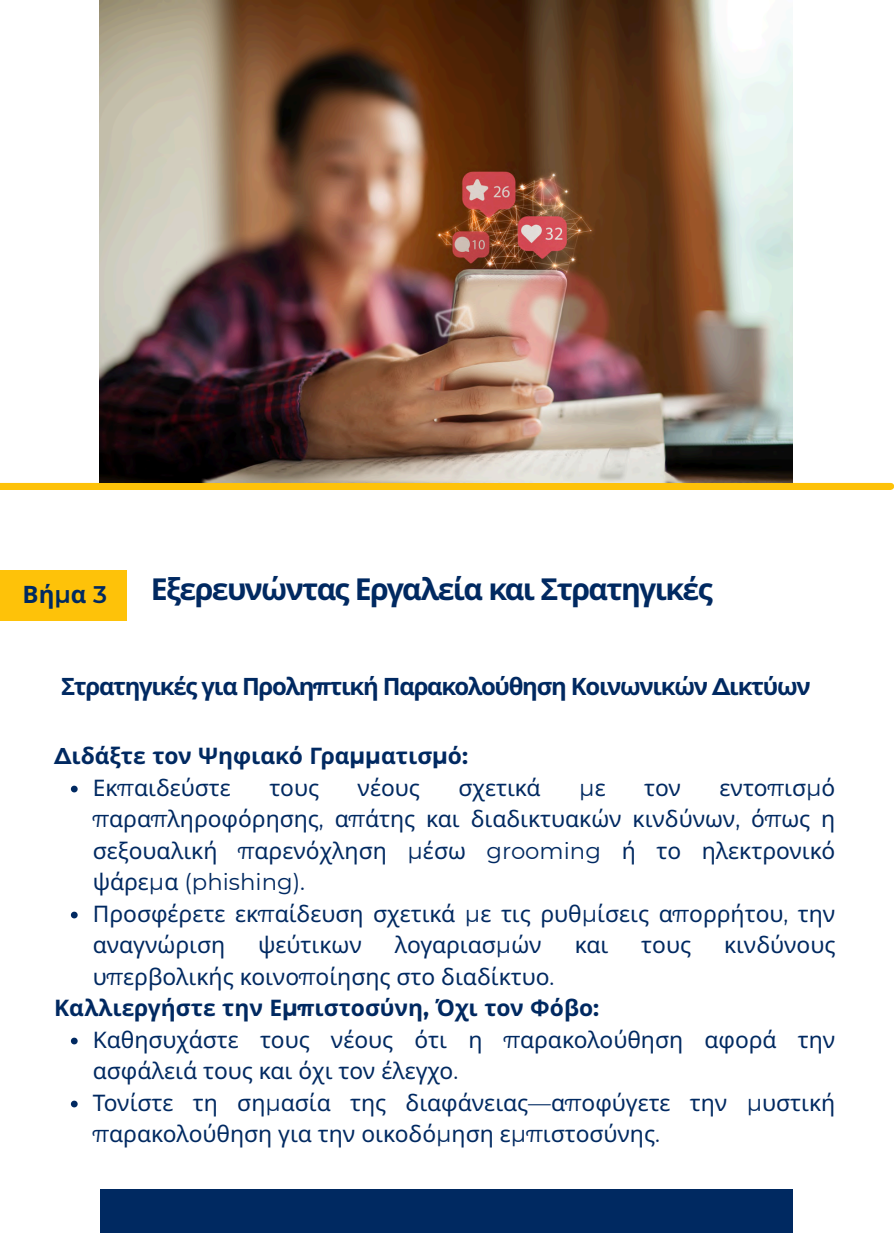
<style>
.page{position:relative;width:894px;height:1233px;background:#fff}
.page>*{position:absolute;margin:0;border:0;box-sizing:border-box;transform-origin:0 0}
.t1{font:700 30.15px "Noto Sans";letter-spacing:-.055em;color:#002961}
.t2{font:700 24px "Noto Sans";color:#002961}
.t3{font:700 23.85px "Noto Sans";letter-spacing:-.055em;color:#002961}
.t4{font:22.8px/31.5px "Noto Sans";color:#002961}
.t5{font:700 22.8px "Noto Sans";color:#002961}
.t6{font:22.8px "Montserrat";color:#002961}
.s1{font-family:"Montserrat";font-weight:600}
.s2{font-family:"Montserrat"}
.s3{font-family:"Noto Sans"}
</style>
<div class="page">
<div style="left:0;top:483px;width:893px;height:7px;background:#fec209"></div>
<div style="left:100px;top:1189px;width:692px;height:44px;background:#002961"></div>
<img style="left:100px;top:0;width:692px;height:483px">
<svg style="left:71px;top:786px;width:7px;height:6px"></svg>
<svg style="left:71px;top:912px;width:7px;height:6px"></svg>
<svg style="left:71px;top:1038px;width:7px;height:6px"></svg>
<svg style="left:71px;top:1101px;width:7px;height:6px"></svg>
<div style="left:0;top:570px;width:127px;height:51px;background:#fec209"></div>
<h2 class="t2" style="left:23px;top:577px;width:86px">Βή<span class="s1">μ</span>α <span class="s1">3</span></h2>
<p class="t1" style="left:151px;top:568px;width:563px">Εξερευνώντας Εργαλεία και Στρατηγικές</p>
<p class="t3" style="left:61px;top:669px;width:750px">Στρατηγικές για Προλη<span class="s2">π</span>τική Παρακολούθηση Κοινωνικών <span class="s2">Δ</span>ικτύων</p>
<h2 class="t5" style="left:54px;top:740px;width:415px"><span class="s2">Δ</span>ιδάξτε τον Ψηφιακό Γρα<span class="s2">μμ</span>ατισ<span class="s2">μ</span>ό<span class="s2">:</span></h2>
<h1 class="t4" style="left:93px;top:771px;width:139px">Εκ<span class="s2">π</span>αιδεύστε</h1>
<h1 class="t4" style="left:269px;top:771px;width:51px">τους</h1>
<h1 class="t4" style="left:357px;top:771px;width:64px">νέους</h1>
<h1 class="t4" style="left:458px;top:771px;width:84px">σχετικά</h1>
<h1 class="t6" style="left:579px;top:774px;width:28px">μ<span class="s3">ε</span></h1>
<h1 class="t4" style="left:644px;top:771px;width:38px">τον</h1>
<h1 class="t4" style="left:93px;top:771px;width:743px;text-align:justify;text-indent:626px">εντο<span class="s2">π</span>ισ<span class="s2">μ</span>ό <span class="s2">π</span>αρα<span class="s2">π</span>ληροφόρησης<span class="s2">,</span> α<span class="s2">π</span>άτης και διαδικτυακών κινδύνων<span class="s2">,</span> ό<span class="s2">π</span>ως η σεξουαλική <span class="s2">π</span>αρενόχληση <span class="s2">μ</span>έσω <span class="s2">grooming</span> ή το ηλεκτρονικό ψάρε<span class="s2">μ</span>α <span class="s2">(phishing).</span></h1>
<h2 class="t4" style="left:93px;top:897px;width:743px">Προσφέρετε εκ<span class="s2">π</span>αίδευση σχετικά <span class="s2">μ</span>ε τις ρυθ<span class="s2">μ</span>ίσεις α<span class="s2">π</span>ορρήτου<span class="s2">,</span> την αναγνώριση</h2>
<h2 class="t4" style="left:258px;top:929px;width:105px">ψεύτικων</h2>
<h2 class="t4" style="left:395px;top:929px;width:148px">λογαριασ<span class="s2">μ</span>ών</h2>
<h2 class="t4" style="left:574px;top:929px;width:35px">και</h2>
<h2 class="t4" style="left:641px;top:929px;width:51px">τους</h2>
<h2 class="t4" style="left:723px;top:929px;width:113px">κινδύνους</h2>
<h2 class="t4" style="left:93px;top:960px;width:463px">υ<span class="s2">π</span>ερβολικής κοινο<span class="s2">π</span>οίησης στο διαδίκτυο<span class="s2">.</span></h2>
<h2 class="t5" style="left:54px;top:992px;width:546px">Καλλιεργήστε την Ε<span class="s2">μπ</span>ιστοσύνη<span class="s2">,</span> Όχι τον Φόβο<span class="s2">:</span></h2>
<p class="t4" style="left:93px;top:1023px;width:743px">Καθησυχάστε τους νέους ότι η <span class="s2">π</span>αρακολούθηση αφορά την ασφάλειά τους και όχι τον έλεγχο<span class="s2">.</span></p>
<p class="t4" style="left:93px;top:1086px;width:743px">Τονίστε τη ση<span class="s2">μ</span>ασία της διαφάνειας<span class="s2">—</span>α<span class="s2">π</span>οφύγετε την <span class="s2">μ</span>υστική <span class="s2">π</span>αρακολούθηση για την οικοδό<span class="s2">μ</span>ηση ε<span class="s2">μπ</span>ιστοσύνης<span class="s2">.</span></p>
</div>
